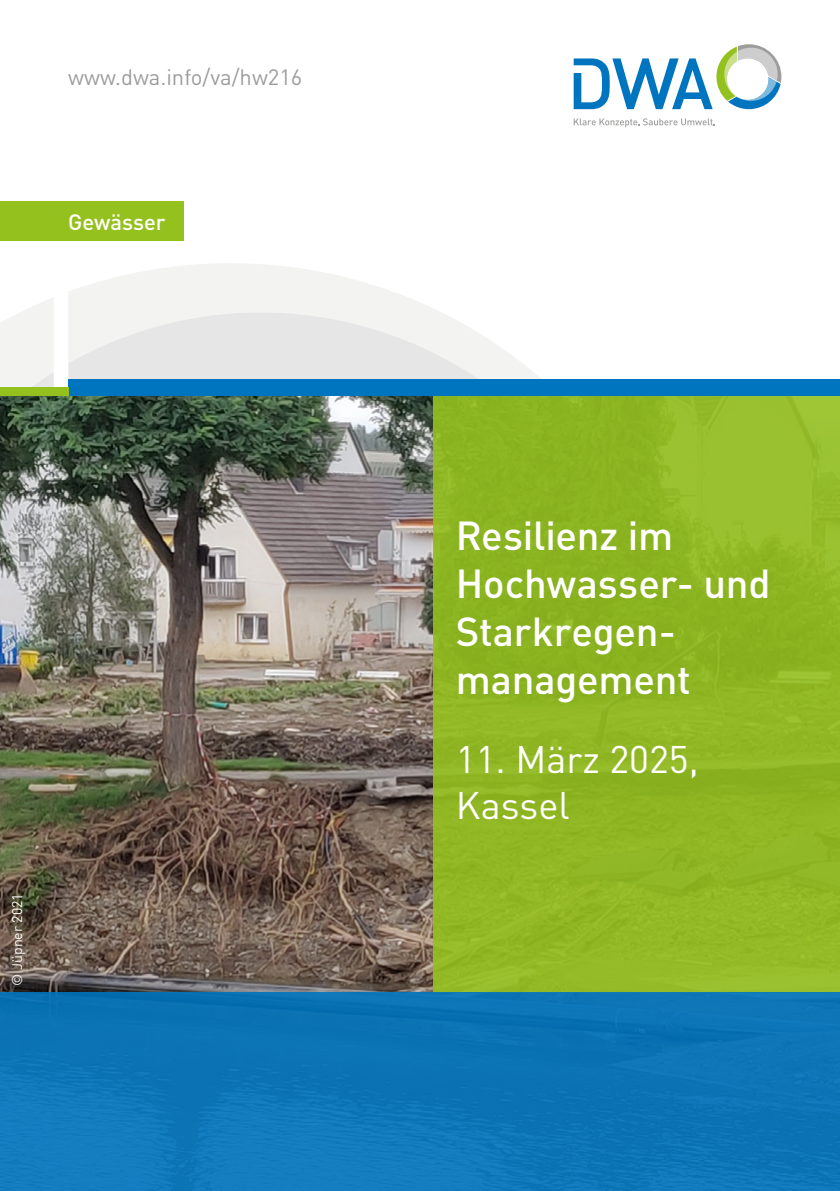
<style>
.page{position:relative;width:840px;height:1191px;background:#fff}
.page>*{position:absolute;margin:0;border:0;box-sizing:border-box;transform-origin:0 0}
.t1{font:500 40px/48px "DINOT";letter-spacing:-.005em;color:#fff}
.t2{font:38px/45.6px "DINOT";color:#fff}
.t3{font:22px "DINOT";color:#9d9d9c}
.t4{font:500 22px "DINOT";color:#fff}
.t5{font:14px "DINOT";color:#fff}
</style>
<div class="page">
<img style="left:0;top:395px;width:433px;height:597px">
<svg style="left:573px;top:118px;width:141px;height:9px"></svg>
<svg style="left:573px;top:44px;width:208px;height:65px"></svg>
<div style="left:433px;top:395px;width:406px;height:597px;background:#90b623"></div>
<svg style="left:0;top:298px;width:54px;height:89px"></svg>
<svg style="left:68px;top:263px;width:472px;height:115px"></svg>
<div style="left:68px;top:378px;width:771px;height:17px;background:#0075bf"></div>
<div style="left:0;top:387px;width:68px;height:8px;background:#95c11f"></div>
<div style="left:0;top:992px;width:839px;height:199px;background:#0c75b6"></div>
<div style="left:0;top:201px;width:183px;height:40px;background:#95c11f"></div>
<p class="t3" style="left:68px;top:60px;width:236px">www.dwa.info/va/hw216</p>
<p class="t4" style="left:68px;top:205px;width:99px">Gewässer</p>
<p class="t5" style="left:6px;top:985px;width:94px;rotate:-90deg">© Jüpner 2021</p>
<p class="t1" style="left:455px;top:509px;width:316px">Resilienz im<br>Hochwasser- und<br>Starkregen&shy;management</p>
<p class="t2" style="left:455px;top:734px;width:244px">11. März 2025,<br>Kassel</p>
</div>
